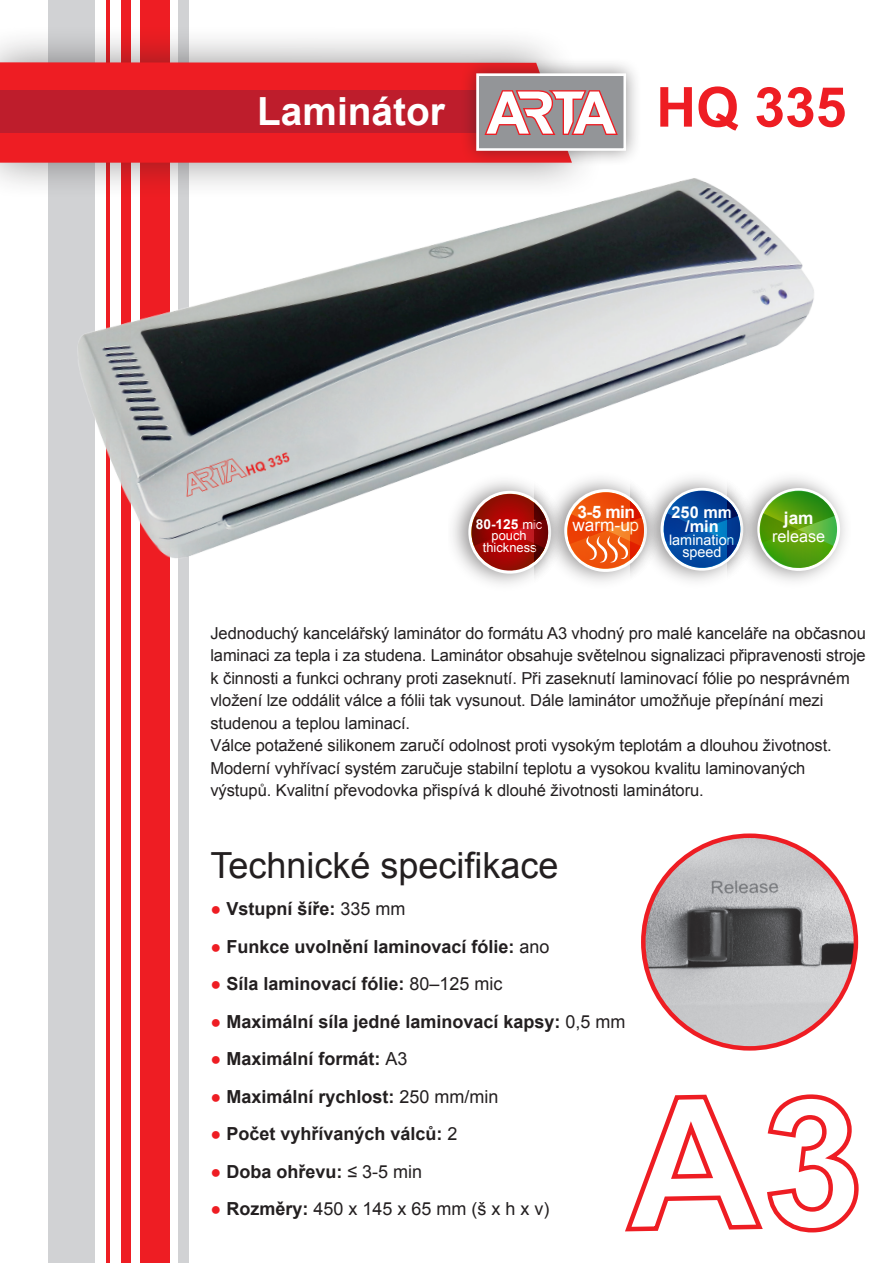
<style>
.page{position:relative;width:893px;height:1263px;background:#fff}
.page>*{position:absolute;margin:0;border:0;box-sizing:border-box;transform-origin:0 0}
.t1{font:700 55.2px "Arial";color:#ee1d23}
.t2{font:700 38.85px "Arial";color:#fff}
.t3{font:36px "Arial";color:#231f20}
.t4{font:700 18px "Arial";color:#231f20}
.t5{font:18px "Arial";color:#231f20}
.t6{font:700 17.25px "Arial";letter-spacing:-.015em;color:#fff}
.t7{font:17.25px "Arial";color:#fff}
.t8{font:16.5px/22.5px "Arial";letter-spacing:-.005em;color:#231f20}
.t9{font:700 16.35px/14.4px "Arial";color:#fff;text-align:center}
.t10{font:16.2px "Arial";color:#fff}
.t11{font:14.4px/12.6px "Arial";color:#fff;text-align:center}
.t12{font:700 13.65px "Arial";color:#fff}
.t13{font:12.9px/11.4px "Arial";color:#fff;text-align:center}
.s1{font-weight:400;font-size:12.9px}
.s2{color:#ee1d23}
.s3{font-weight:400}
.s4{font-weight:700;color:#ee1d23}
.s5{font-weight:700}
</style>
<div class="page">
<hr style="left:107px;top:0;width:3px;height:1263px;background:#ee1d23">
<div style="left:48px;top:0;width:47px;height:1263px;background:#d1d2d4"></div>
<div style="left:121px;top:0;width:10px;height:1263px;background:#ee1d23"></div>
<div style="left:140px;top:0;width:30px;height:1263px;background:#ee1d23"></div>
<div style="left:178px;top:0;width:11px;height:1263px;background:#d1d2d4"></div>
<img style="left:82px;top:178px;width:732px;height:613px">
<div style="left:0;top:24px;width:606px;height:177px;background:#231f20;opacity:.5"></div>
<div style="left:0;top:62px;width:460px;height:101px;background:#ee1d23"></div>
<div style="left:0;top:91px;width:518px;height:42px;background:#be1d2c"></div>
<div style="left:460px;top:57px;width:182px;height:110px;background:#231f20;opacity:.5"></div>
<svg style="left:475px;top:72px;width:152px;height:80px"></svg>
<svg style="left:625px;top:1094px;width:234px;height:139px"></svg>
<img style="left:449px;top:466px;width:121px;height:132px">
<div style="left:468px;top:491px;width:83px;height:83px;border:3px solid #fff;border-radius:50%"></div>
<svg style="left:471px;top:494px;width:64px;height:76px"></svg>
<img style="left:535px;top:465px;width:131px;height:132px">
<div style="left:564px;top:489px;width:83px;height:83px;border:3px solid #fff;border-radius:50%"></div>
<svg style="left:567px;top:492px;width:64px;height:76px"></svg>
<img style="left:631px;top:463px;width:132px;height:132px">
<div style="left:661px;top:488px;width:82px;height:83px;border:3px solid #fff;border-radius:50%"></div>
<svg style="left:664px;top:491px;width:64px;height:77px"></svg>
<img style="left:728px;top:464px;width:117px;height:131px">
<div style="left:757px;top:488px;width:83px;height:83px;border:3px solid #fff;border-radius:50%"></div>
<svg style="left:760px;top:491px;width:75px;height:77px"></svg>
<img style="left:643px;top:836px;width:213px;height:212px;border-radius:106px">
<h2 class="t2" style="left:257px;top:86px;width:189px">Laminátor</h2>
<h1 class="t1" style="left:656px;top:71px;width:192px">HQ 335</h1>
<p class="t12" style="left:476px;top:515px;width:68px">80-125 <span class="s1">mic</span></p>
<p class="t13" style="left:483px;top:530px;width:55px">pouch thickness</p>
<p class="t6" style="left:577px;top:500px;width:59px">3-5 min</p>
<p class="t7" style="left:572px;top:514px;width:68px">warm-up</p>
<p class="t9" style="left:671px;top:505px;width:62px">250 mm /min</p>
<p class="t11" style="left:669px;top:534px;width:67px">lamination speed</p>
<p class="t6" style="left:784px;top:507px;width:31px">jam</p>
<p class="t10" style="left:772px;top:526px;width:55px">release</p>
<p class="t8" style="left:210px;top:622px;width:657px">Jednoduchý kancelářský laminátor do formátu A3 vhodný pro malé kanceláře na občasnou laminaci za tepla i za studena. Laminátor obsahuje světelnou signalizaci připravenosti stroje k činnosti a funkci ochrany proti zaseknutí. Při zaseknutí laminovací fólie po nesprávném vložení lze oddálit válce a fólii tak vysunout. Dále laminátor umožňuje přepínání mezi studenou a teplou laminací.<br>Válce potažené silikonem zaručí odolnost proti vysokým teplotám a dlouhou životnost.<br>Moderní vyhřívací systém zaručuje stabilní teplotu a vysokou kvalitu laminovaných výstupů. Kvalitní převodovka přispívá k dlouhé životnosti laminátoru.</p>
<h3 class="t3" style="left:210px;top:841px;width:350px">Technické specifikace</h3>
<p class="t4" style="left:210px;top:897px;width:196px"><span class="s2">●</span> Vstupní šíře: <span class="s3">335 mm</span></p>
<p class="t4" style="left:210px;top:934px;width:340px"><span class="s2">●</span> Funkce uvolnění laminovací fólie: <span class="s3">ano</span></p>
<p class="t4" style="left:210px;top:972px;width:293px"><span class="s2">●</span> Síla laminovací fólie: <span class="s3">80–125 mic</span></p>
<p class="t4" style="left:210px;top:1009px;width:417px"><span class="s2">●</span> Maximální síla jedné laminovací kapsy: <span class="s3">0,5 mm</span></p>
<p class="t4" style="left:210px;top:1047px;width:198px"><span class="s2">●</span> Maximální formát: <span class="s3">A3</span></p>
<p class="t4" style="left:210px;top:1084px;width:289px"><span class="s2">●</span> Maximální rychlost: <span class="s3">250 mm/min</span></p>
<p class="t4" style="left:210px;top:1122px;width:248px"><span class="s2">●</span> Počet vyhřívaných válců: <span class="s3">2</span></p>
<p class="t4" style="left:210px;top:1159px;width:213px"><span class="s2">●</span> Doba ohřevu: <span class="s3">≤ 3-5 min</span></p>
<p class="t5" style="left:210px;top:1197px;width:340px"><span class="s4">●</span> <span class="s5">Rozměry:</span> 450 x 145 x 65 mm (š x h x v)</p>
</div>
